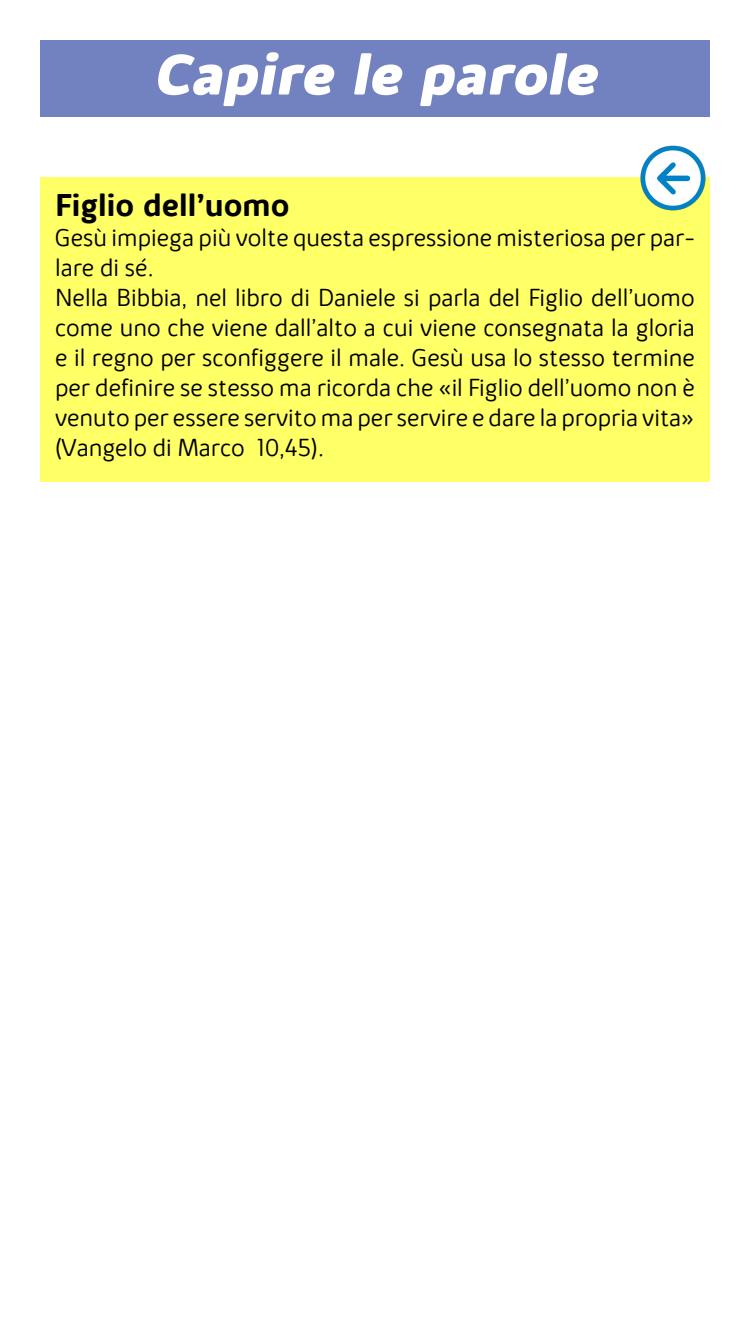
<style>
.page{position:relative;width:750px;height:1334px;background:#fff}
.page>*{position:absolute;margin:0;border:0;box-sizing:border-box;transform-origin:0 0}
.t1{font:italic 700 expanded 58.1px "Kabrio Alternate";color:#fff}
.t2{font:700 32px "Kabrio Alternate";color:#000}
.t3{font:300 25px/30px "Kabrio Alternate";color:#000}
</style>
<div class="page">
<div style="left:40px;top:177px;width:670px;height:305px;background:#ff6"></div>
<div style="left:40px;top:40px;width:670px;height:77px;background:#7281bf"></div>
<img style="left:640px;top:145px;width:66px;height:66px">
<h1 class="t1" style="left:153px;top:37px;width:445px">Capire le parole</h1>
<p class="t2" style="left:55px;top:185px;width:236px">Figlio dell’uomo</p>
<p class="t3" style="left:55px;top:223px;width:641px">Gesù impiega più volte questa espressione misteriosa per par&shy;lare di sé.<br>Nella Bibbia, nel libro di Daniele si parla del Figlio dell’uomo come uno che viene dall’alto a cui viene consegnata la gloria e il regno per sconfiggere il male. Gesù usa lo stesso termine per definire se stesso ma ricorda che «il Figlio dell’uomo non è venuto per essere servito ma per servire e dare la propria vita» (Vangelo di Marco 10,45).</p>
</div>
